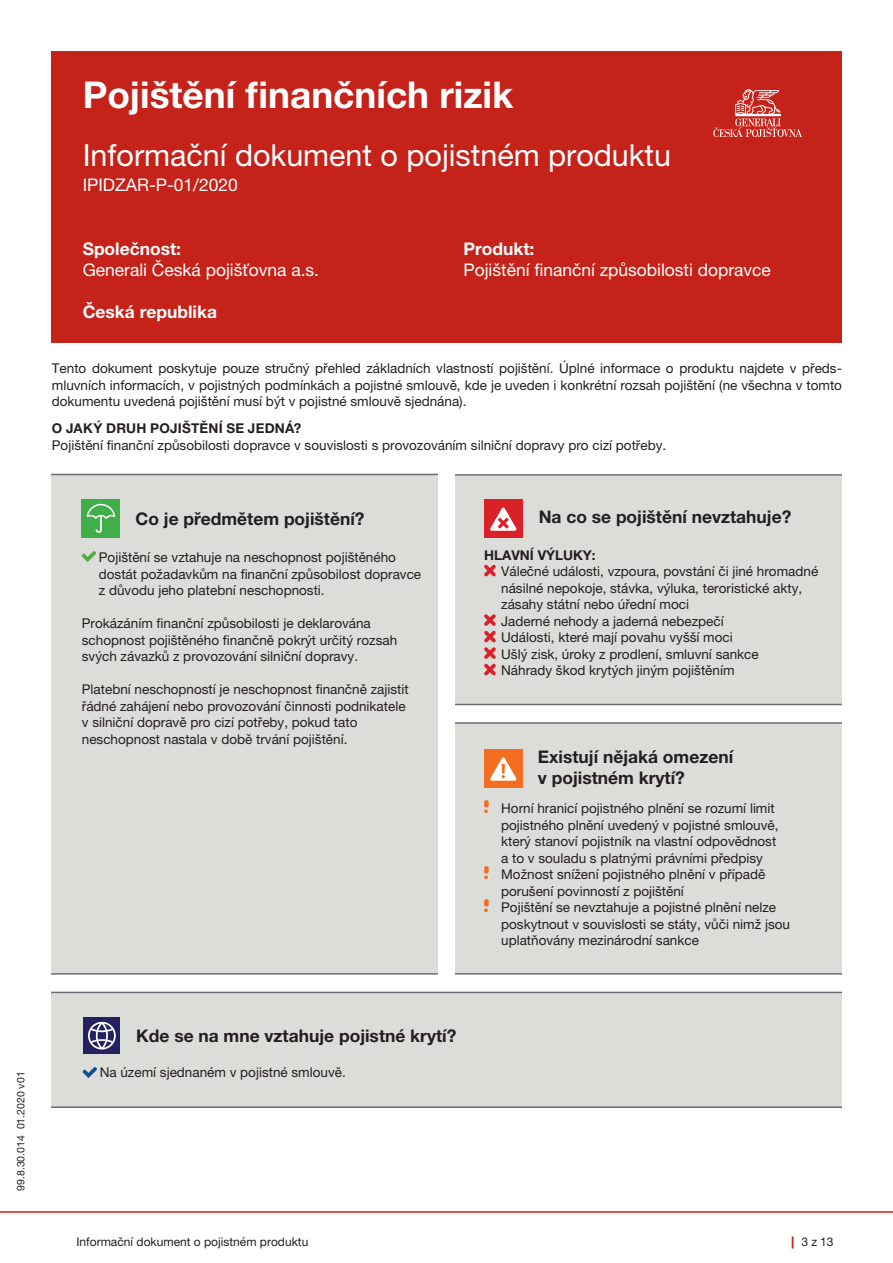
<style>
.page{position:relative;width:893px;height:1263px;background:#fff}
.page>*{position:absolute;margin:0;border:0;box-sizing:border-box;transform-origin:0 0}
.t1{font:700 36.9px "Helvetica Neue LT Pro";color:#fff}
.t2{font:30.45px "Helvetica Neue LT Pro";color:#fff}
.t3{font:700 17.4px/20.9px "Helvetica Neue LT Pro";color:#231f20}
.t4{font:17.4px "Helvetica Neue LT Pro";color:#fff}
.t5{font:700 17.4px "Helvetica Neue LT Pro";color:#fff}
.t6{font:13.5px/16.5px "Helvetica Neue LT Pro";color:#231f20}
.t7{font:700 13.5px "Helvetica Neue LT Pro";letter-spacing:.015em;color:#231f20}
.t8{font:12px "Helvetica Neue LT Pro";color:#231f20}
.t9{font:10.5px "Helvetica Neue LT Pro";color:#231f20}
.s1{font-weight:800;color:#c5221a}
</style>
<div class="page">
<hr style="left:0;top:1211px;width:893px;height:2px;background:#c5221a">
<div style="left:51px;top:51px;width:791px;height:291px;background:#c5221a"></div>
<svg style="left:713px;top:89px;width:89px;height:48px"></svg>
<div style="left:51px;top:474px;width:387px;height:500px;background:#dcdcd8"></div>
<hr style="left:51px;top:474px;width:387px;height:1px;background:#6c6d70">
<hr style="left:51px;top:973px;width:387px;height:2px;background:#6c6d70">
<svg style="left:82px;top:551px;width:14px;height:11px"></svg>
<div style="left:82px;top:499px;width:38px;height:38px;background:#40ae49"></div>
<svg style="left:87px;top:504px;width:28px;height:29px"></svg>
<div style="left:455px;top:475px;width:387px;height:229px;background:#dcdcd8"></div>
<hr style="left:455px;top:474px;width:387px;height:2px;background:#6c6d70">
<hr style="left:455px;top:704px;width:387px;height:1px;background:#6c6d70">
<svg style="left:484px;top:565px;width:12px;height:11px"></svg>
<svg style="left:484px;top:614px;width:12px;height:61px"></svg>
<div style="left:484px;top:499px;width:38px;height:38px;background:#da2128"></div>
<svg style="left:490px;top:507px;width:27px;height:24px"></svg>
<div style="left:455px;top:723px;width:387px;height:251px;background:#dcdcd8"></div>
<hr style="left:455px;top:722px;width:387px;height:2px;background:#6c6d70">
<hr style="left:455px;top:973px;width:387px;height:2px;background:#6c6d70">
<svg style="left:484px;top:800px;width:5px;height:13px"></svg>
<svg style="left:484px;top:866px;width:5px;height:13px"></svg>
<svg style="left:484px;top:899px;width:5px;height:13px"></svg>
<div style="left:484px;top:749px;width:38px;height:38px;background:#f36e21"></div>
<svg style="left:490px;top:757px;width:27px;height:24px"></svg>
<div style="left:51px;top:992px;width:791px;height:115px;background:#dcdcd8"></div>
<hr style="left:51px;top:992px;width:791px;height:1px;background:#6c6d70">
<hr style="left:51px;top:1106px;width:791px;height:2px;background:#6c6d70">
<div style="left:83px;top:1017px;width:37px;height:37px;background:#252161"></div>
<svg style="left:88px;top:1022px;width:28px;height:27px"></svg>
<svg style="left:83px;top:1067px;width:14px;height:11px"></svg>
<h1 class="t1" style="left:83px;top:72px;width:432px">Pojištění finančních rizik</h1>
<h2 class="t2" style="left:83px;top:137px;width:590px">Informační dokument o pojistném produktu</h2>
<p class="t4" style="left:83px;top:174px;width:157px">IPIDZAR-P-01/2020</p>
<p class="t5" style="left:83px;top:238px;width:100px">Společnost:</p>
<p class="t4" style="left:83px;top:259px;width:238px">Generali Česká pojišťovna a.s.</p>
<p class="t5" style="left:83px;top:301px;width:136px">Česká republika</p>
<p class="t5" style="left:463px;top:238px;width:72px">Produkt:</p>
<p class="t4" style="left:463px;top:259px;width:309px">Pojištění finanční způsobilosti dopravce</p>
<p class="t6" style="left:52px;top:360px;width:792px;text-align:justify">Tento dokument poskytuje pouze stručný přehled základních vlastností pojištění. Úplné informace o produktu najdete v předs&shy;mluvních informacích, v pojistných podmínkách a pojistné smlouvě, kde je uveden i konkrétní rozsah pojištění (ne všechna v tomto dokumentu uvedená pojištění musí být v pojistné smlouvě sjednána).</p>
<p class="t7" style="left:52px;top:420px;width:251px">O jaký druh pojištění se jedná?</p>
<p class="t6" style="left:52px;top:436px;width:616px">Pojištění finanční způsobilosti dopravce v souvislosti s provozováním silniční dopravy pro cizí potřeby.</p>
<p class="t3" style="left:135px;top:508px;width:231px">Co je předmětem pojištění?</p>
<p class="t6" style="left:99px;top:549px;width:324px">Pojištění se vztahuje na neschopnost pojištěného dostát požadavkům na finanční způsobilost dopravce z důvodu jeho platební neschopnosti.</p>
<p class="t6" style="left:82px;top:615px;width:317px">Prokázáním finanční způsobilosti je deklarována schopnost pojištěného finančně pokrýt určitý rozsah svých závazků z provozování silniční dopravy.</p>
<p class="t6" style="left:82px;top:681px;width:328px">Platební neschopností je neschopnost finančně zajistit řádné zahájení nebo provozování činnosti podnikatele v silniční dopravě pro cizí potřeby, pokud tato neschopnost nastala v době trvání pojištění.</p>
<p class="t3" style="left:539px;top:506px;width:254px">Na co se pojištění nevztahuje?</p>
<p class="t7" style="left:484px;top:547px;width:113px">HLAVNÍ VÝLUKY:</p>
<p class="t6" style="left:501px;top:563px;width:319px">Válečné události, vzpoura, povstání či jiné hromadné násilné nepokoje, stávka, výluka, teroristické akty, zásahy státní nebo úřední moci<br>Jaderné nehody a jaderná nebezpečí<br>Události, které mají povahu vyšší moci<br>Ušlý zisk, úroky z prodlení, smluvní sankce<br>Náhrady škod krytých jiným pojištěním</p>
<p class="t3" style="left:538px;top:746px;width:197px">Existují nějaká omezení v pojistném krytí?</p>
<p class="t6" style="left:501px;top:800px;width:290px">Horní hranicí pojistného plnění se rozumí limit pojistného plnění uvedený v pojistné smlouvě, který stanoví pojistník na vlastní odpovědnost<br>a to v souladu s platnými právními předpisy Možnost snížení pojistného plnění v případě porušení povinností z pojištění<br>Pojištění se nevztahuje a pojistné plnění nelze poskytnout v souvislosti se státy, vůči nimž jsou uplatňovány mezinárodní sankce</p>
<p class="t9" style="left:15px;top:1191px;width:121px;rotate:-90deg">99.8.30.014 01.2020 v01</p>
<p class="t3" style="left:136px;top:1025px;width:322px">Kde se na mne vztahuje pojistné krytí?</p>
<p class="t6" style="left:100px;top:1064px;width:248px">Na území sjednaném v pojistné smlouvě.</p>
<p class="t8" style="left:77px;top:1234px;width:233px">Informační dokument o pojistném produktu</p>
<p class="t8" style="left:791px;top:1234px;width:43px"><span class="s1">|</span> 3 z 13</p>
</div>
